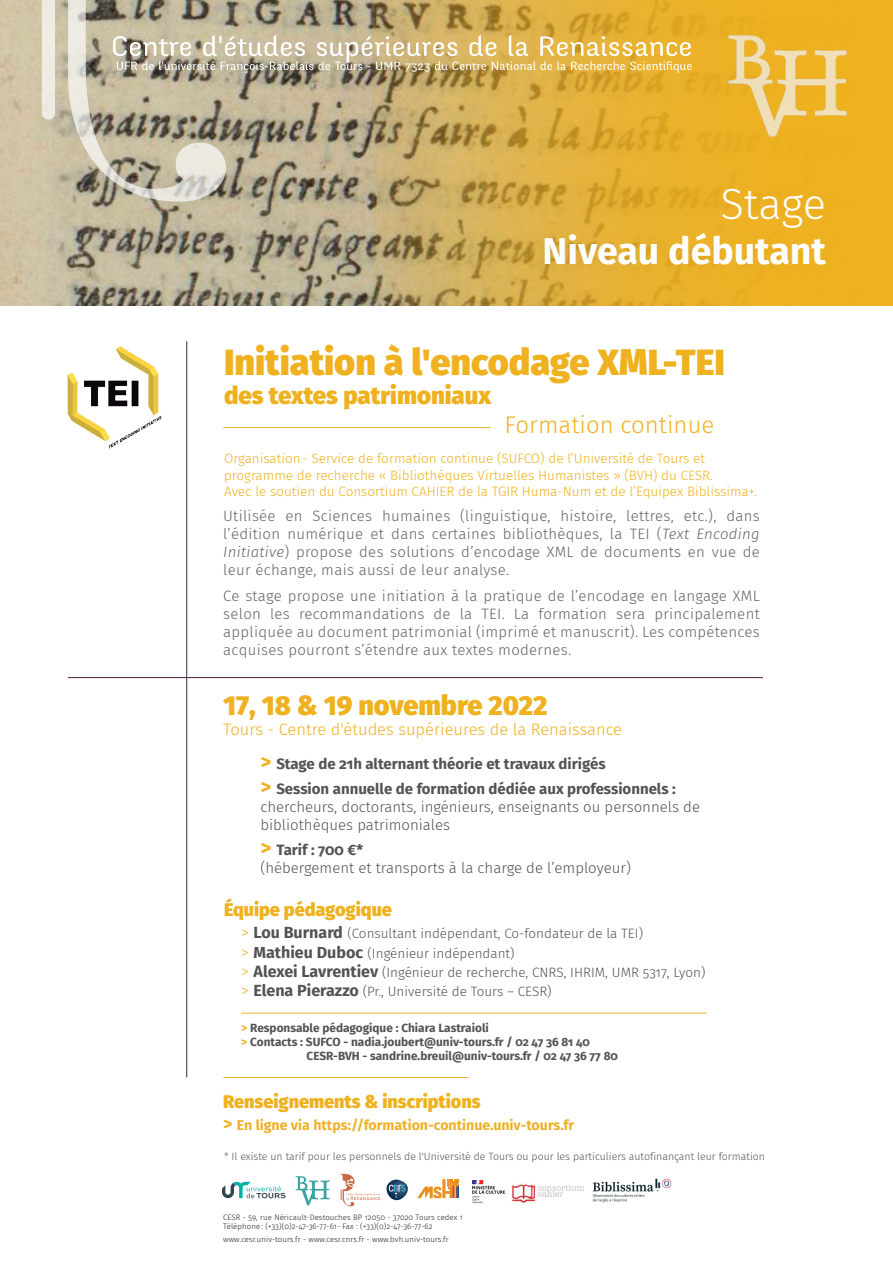
<style>
.page{position:relative;width:893px;height:1263px;background:#fff}
.page>*{position:absolute;margin:0;border:0;box-sizing:border-box;transform-origin:0 0}
.t1{font:300 43.5px "Fira Sans";letter-spacing:-.01em;color:#fff}
.t2{font:700 37.5px "Fira Sans";color:#fff}
.t3{font:900 36px "Fira Sans";color:#efb11f}
.t4{font:900 27px "Fira Sans";color:#efb11f}
.t5{font:900 24px "Fira Sans";color:#efb11f}
.t6{font:300 24px "Fira Sans";color:#efb11f}
.t7{font:900 18px "Fira Sans";color:#efb11f}
.t8{font:300 16.5px "Fira Sans";color:#efb11f}
.t9{font:300 15px/18px "Fira Sans";letter-spacing:.02em;color:#636366;text-align:justify}
.t10{font:300 15px/18px "Fira Sans";color:#535355}
.t11{font:700 15px/25.2px "Fira Sans";color:#535355}
.t12{font:700 14.1px "Fira Sans";color:#efb027}
.t13{font:300 13.5px/16.2px "Fira Sans";color:#efb11f}
.t14{font:300 13.5px/19.4px "Fira Sans";color:#535355}
.t15{font:700 11.85px "Fira Sans";color:#535355}
.t16{font:300 10.5px "Fira Sans";color:#535355}
.t17{font:300 7.8px/9.4px "Fira Sans";letter-spacing:.01em;color:#231f20}
.s1{font-style:italic}
.s2{font-size:21px;color:#efb11f}
.s3{font-weight:700;font-size:21px;color:#efb11f}
.s4{font-weight:700}
.s5{font-size:16.05px;color:#efb11f}
.s6{font-weight:700;font-size:16.05px}
.s7{color:#efb11f}
.s8{font-size:18px}
</style>
<div class="page">
<img style="left:0;top:0;width:372px;height:306px">
<svg style="left:387px;top:1179px;width:21px;height:21px"></svg>
<svg style="left:417px;top:1179px;width:42px;height:19px"></svg>
<svg style="left:340px;top:1174px;width:40px;height:32px"></svg>
<hr style="left:223px;top:1077px;width:245px;height:1px;background:#efb11f">
<svg style="left:372px;top:0;width:521px;height:306px;background:#e2ad31"></svg>
<img style="left:67px;top:346px;width:95px;height:103px">
<svg style="left:296px;top:1176px;width:34px;height:29px"></svg>
<img style="left:729px;top:35px;width:117px;height:101px">
<hr style="left:223px;top:427px;width:267px;height:1px;background:#efb027">
<hr style="left:241px;top:1013px;width:466px;height:1px;background:#efb027">
<svg style="left:222px;top:1182px;width:64px;height:16px"></svg>
<img style="left:472px;top:1180px;width:33px;height:24px">
<img style="left:512px;top:1182px;width:72px;height:20px">
<img style="left:592px;top:1178px;width:80px;height:25px">
<img style="left:28px;top:0;width:664px;height:202px">
<hr style="left:186px;top:341px;width:1px;height:736px;background:#4e1f3f">
<hr style="left:68px;top:677px;width:695px;height:1px;background:#4e1f3f">
<h1 class="t1" style="left:720px;top:173px;width:107px">Stage</h1>
<h2 class="t2" style="left:543px;top:220px;width:285px">Niveau débutant</h2>
<h3 class="t3" style="left:224px;top:330px;width:502px">Initiation à l'encodage XML-TEI</h3>
<h3 class="t5" style="left:224px;top:374px;width:269px">des textes patrimoniaux</h3>
<h3 class="t6" style="left:505px;top:407px;width:211px">Formation continue</h3>
<p class="t13" style="left:224px;top:450px;width:535px">Organisation- Service de formation continue (SUFCO) de l’Université de Tours et programme de recherche « Bibliothèques Virtuelles Humanistes » (BVH) du CESR.<br>Avec le soutien du Consortium CAHIER de la TGIR Huma-Num et de l’Equipex Biblissima+.</p>
<p class="t9" style="left:223px;top:506px;width:538px">Utilisée en Sciences humaines (linguistique, histoire, lettres, etc.), dans l’édition numérique et dans certaines bibliothèques, la TEI (<span class="s1">Text Encoding Initiative</span>) propose des solutions d’encodage XML de documents en vue de leur échange, mais aussi de leur analyse.</p>
<p class="t9" style="left:223px;top:587px;width:538px">Ce stage propose une initiation à la pratique de l’encodage en langage XML selon les recommandations de la TEI. La formation sera principalement appliquée au document patrimonial (imprimé et manuscrit). Les compétences acquises pourront s’étendre aux textes modernes.</p>
<h3 class="t4" style="left:223px;top:681px;width:326px">17, 18 &amp; 19 novembre 2022</h3>
<p class="t8" style="left:223px;top:717px;width:400px">Tours - Centre d'études supérieures de la Renaissance</p>
<p class="t11" style="left:260px;top:750px;width:417px"><span class="s2">&gt;</span> Stage de 21h alternant théorie et travaux dirigés<br><span class="s2">&gt;</span> Session annuelle de formation dédiée aux professionnels :</p>
<p class="t10" style="left:260px;top:798px;width:441px">chercheurs, doctorants, ingénieurs, enseignants ou personnels de bibliothèques patrimoniales</p>
<p class="t10" style="left:260px;top:841px;width:372px"><span class="s3">&gt;</span> <span class="s4">Tarif : 700 €*<br></span>(hébergement et transports à la charge de l’employeur)</p>
<p class="t7" style="left:224px;top:894px;width:169px">Équipe pédagogique</p>
<p class="t14" style="left:241px;top:924px;width:466px"><span class="s5">&gt;</span> <span class="s6">Lou Burnard</span> (Consultant indépendant, Co-fondateur de la TEI)<br><span class="s5">&gt;</span> <span class="s6">Mathieu Duboc</span> (Ingénieur indépendant)<br><span class="s5">&gt;</span> <span class="s6">Alexei Lavrentiev</span> (Ingénieur de recherche, CNRS, IHRIM, UMR 5317, Lyon) <span class="s5">&gt;</span> <span class="s6">Elena Pierazzo</span> (Pr., Université de Tours – CESR)</p>
<p class="t15" style="left:241px;top:1017px;width:249px"><span class="s7">&gt;</span> Responsable pédagogique : Chiara Lastraioli</p>
<p class="t15" style="left:241px;top:1031px;width:350px"><span class="s7">&gt;</span> Contacts : SUFCO - nadia.joubert@univ-tours.fr / 02 47 36 81 40</p>
<p class="t15" style="left:307px;top:1046px;width:313px">CESR-BVH - sandrine.breuil@univ-tours.fr / 02 47 36 77 80</p>
<p class="t7" style="left:223px;top:1086px;width:259px">Renseignements &amp; inscriptions</p>
<p class="t12" style="left:223px;top:1113px;width:352px"><span class="s8">&gt;</span> En ligne via https://formation-continue.univ-tours.fr</p>
<p class="t16" style="left:224px;top:1149px;width:542px">* Il existe un tarif pour les personnels de l'Université de Tours ou pour les particuliers autofinançant leur formation</p>
<p class="t17" style="left:223px;top:1212px;width:241px">CESR - 59, rue Néricault-Destouches BP 12050 - 37020 Tours cedex 1<br>Téléphone : (+33)(0)2-47-36-77-61- Fax : (+33)(0)2-47-36-77-62</p>
<p class="t17" style="left:223px;top:1234px;width:227px">www.cesr.univ-tours.fr - www.cesr.cnrs.fr - www.bvh.univ-tours.fr</p>
</div>
